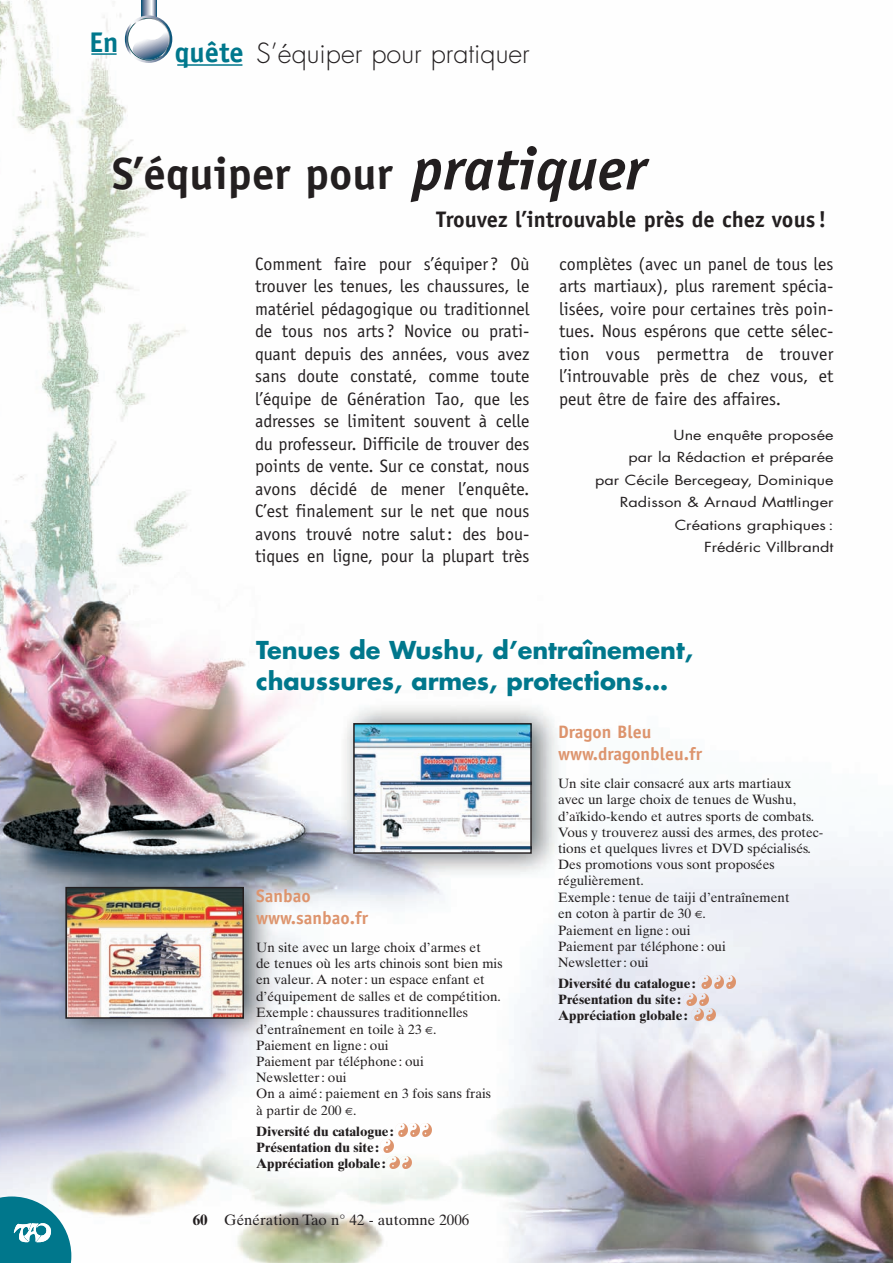
<style>
.page{position:relative;width:893px;height:1263px;background:#fff}
.page>*{position:absolute;margin:0;border:0;box-sizing:border-box;transform-origin:0 0}
.t1{font:700 45px "Officina Sans";color:#231f20}
.t2{font:700 28.5px "Officina Sans";color:#00778c}
.t3{font:300 27px "Futura";color:#231f20}
.t4{font:700 24px/31.2px "Futura";color:#00778c}
.t5{font:700 22.5px "Officina Sans";color:#231f20}
.t6{font:18px/22.5px "Officina Sans";color:#231f20;text-align:justify}
.t7{font:700 18px/21.6px "Officina Sans";color:#dd946d}
.t8{font:15px "Times Ten";color:#231f20}
.t9{font:13.5px/16.2px "Times Ten";color:#231f20}
.t10{font:13.5px/22.5px "Futura";color:#231f20;text-align:right;scale:1.2 1}
.t11{font:700 13.5px/16.2px "Times Ten";color:#231f20}
.s1{font-family:"Officina Sans";font-weight:700;font-size:28.5px;color:#00778c}
.s2{font-style:italic;font-size:60px}
.s3{font-family:"Euro Sans";font-size:10.5px}
.s4{font-weight:700}
</style>
<div class="page">
<img style="left:0;top:0;width:893px;height:1263px">
<p class="t2" style="left:89px;top:31px;width:31px">En</p>
<p class="t3" style="left:175px;top:41px;width:356px"><span class="s1">quête</span> S’équiper pour pratiquer</p>
<p class="t1" style="left:112px;top:157px;width:536px">S’équiper pour <span class="s2">pratiquer</span></p>
<p class="t5" style="left:436px;top:211px;width:392px">Trouvez l’introuvable près de chez vous!</p>
<p class="t6" style="left:255px;top:254px;width:276px">Comment faire pour s’équiper? Où trouver les tenues, les chaussures, le matériel pédagogique ou traditionnel de tous nos arts? Novice ou prati&shy;quant depuis des années, vous avez sans doute constaté, comme toute l’équipe de Génération Tao, que les adresses se limitent souvent à celle du professeur. Difficile de trouver des points de vente. Sur ce constat, nous avons décidé de mener l’enquête.<br>C’est finalement sur le net que nous avons trouvé notre salut: des bou&shy;tiques en ligne, pour la plupart très</p>
<p class="t6" style="left:559px;top:254px;width:276px">complètes (avec un panel de tous les arts martiaux), plus rarement spécia&shy;lisées, voire pour certaines très poin&shy;tues. Nous espérons que cette sélec&shy;tion vous permettra de trouver l’introuvable près de chez vous, et peut être de faire des affaires.</p>
<p class="t10" style="left:595px;top:425px;width:200px">Une enquête proposée<br>par la Rédaction et préparée<br>par Cécile Bercegeay, Dominique<br>Radisson &amp; Arnaud Mattlinger<br>Créations graphiques :<br>Frédéric Villbrandt</p>
<p class="t4" style="left:256px;top:636px;width:438px">Tenues de Wushu, d’entraînement, chaussures, armes, protections…</p>
<p class="t7" style="left:558px;top:723px;width:146px">Dragon Bleu www.dragonbleu.fr</p>
<p class="t7" style="left:256px;top:887px;width:113px">Sanbao www.sanbao.fr</p>
<p class="t9" style="left:256px;top:940px;width:248px">Un site avec un large choix d’armes et<br>de tenues où les arts chinois sont bien mis en valeur. A noter : un espace enfant et d’équipement de salles et de compétition.<br>Exemple : chaussures traditionnelles d’entraînement en toile à 23 <span class="s3">€</span>.<br>Paiement en ligne : oui<br>Paiement par téléphone : oui<br>Newsletter : oui<br>On a aimé : paiement en 3 fois sans frais<br>à partir de 200 <span class="s3">€</span>.</p>
<p class="t11" style="left:256px;top:1124px;width:139px">Diversité du catalogue :<br>Présentation du site :<br>Appréciation globale :</p>
<p class="t8" style="left:193px;top:1214px;width:278px"><span class="s4">60</span> Génération Tao n° 42 - automne 2006</p>
<p class="t9" style="left:558px;top:777px;width:267px">Un site clair consacré aux arts martiaux<br>avec un large choix de tenues de Wushu, d’aïkido-kendo et autres sports de combats.<br>Vous y trouverez aussi des armes, des protec&shy;tions et quelques livres et DVD spécialisés.<br>Des promotions vous sont proposées régulièrement.<br>Exemple : tenue de taiji d’entraînement<br>en coton à partir de 30 <span class="s3">€</span>.<br>Paiement en ligne : oui<br>Paiement par téléphone : oui<br>Newsletter : oui</p>
<p class="t11" style="left:558px;top:976px;width:139px">Diversité du catalogue :<br>Présentation du site :<br>Appréciation globale :</p>
</div>
